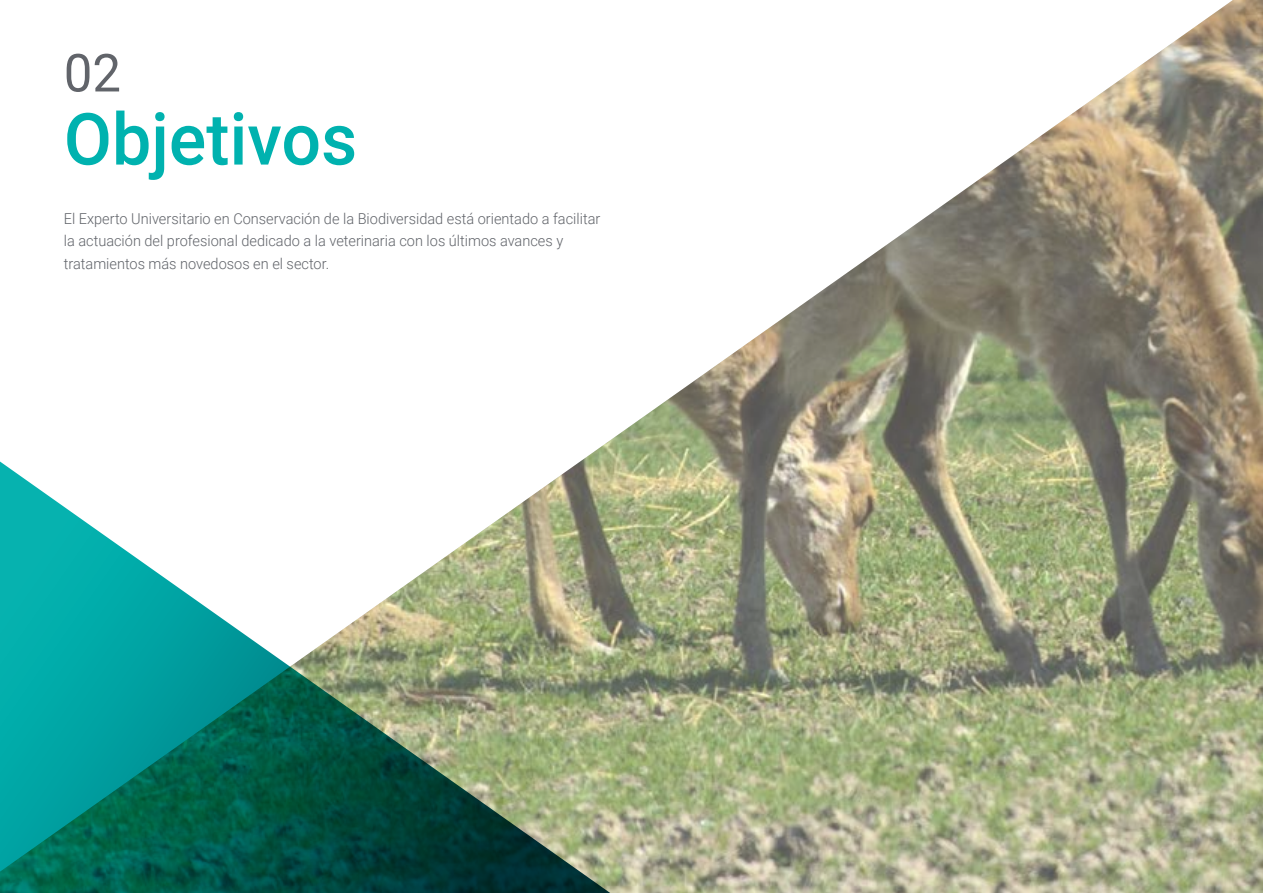
<style>
.page{position:relative;width:1263px;height:893px;background:#fff}
.page>*{position:absolute;margin:0;border:0;box-sizing:border-box;transform-origin:0 0}
.t1{font:500 72px "Roboto";color:#00b2af}
.t2{font:52.5px "Roboto";color:#61646a}
.t3{font:300 15px/22.5px "Roboto";color:#61646a}
</style>
<div class="page">
<img style="left:602px;top:0;width:661px;height:893px">
<svg style="left:0;top:446px;width:640px;height:447px"></svg>
<h2 class="t2" style="left:64px;top:36px;width:59px">02</h2>
<h1 class="t1" style="left:64px;top:89px;width:295px">Objetivos</h1>
<p class="t3" style="left:64px;top:207px;width:538px">El Experto Universitario en Conservación de la Biodiversidad está orientado a facilitar la actuación del profesional dedicado a la veterinaria con los últimos avances y tratamientos más novedosos en el sector.</p>
</div>
